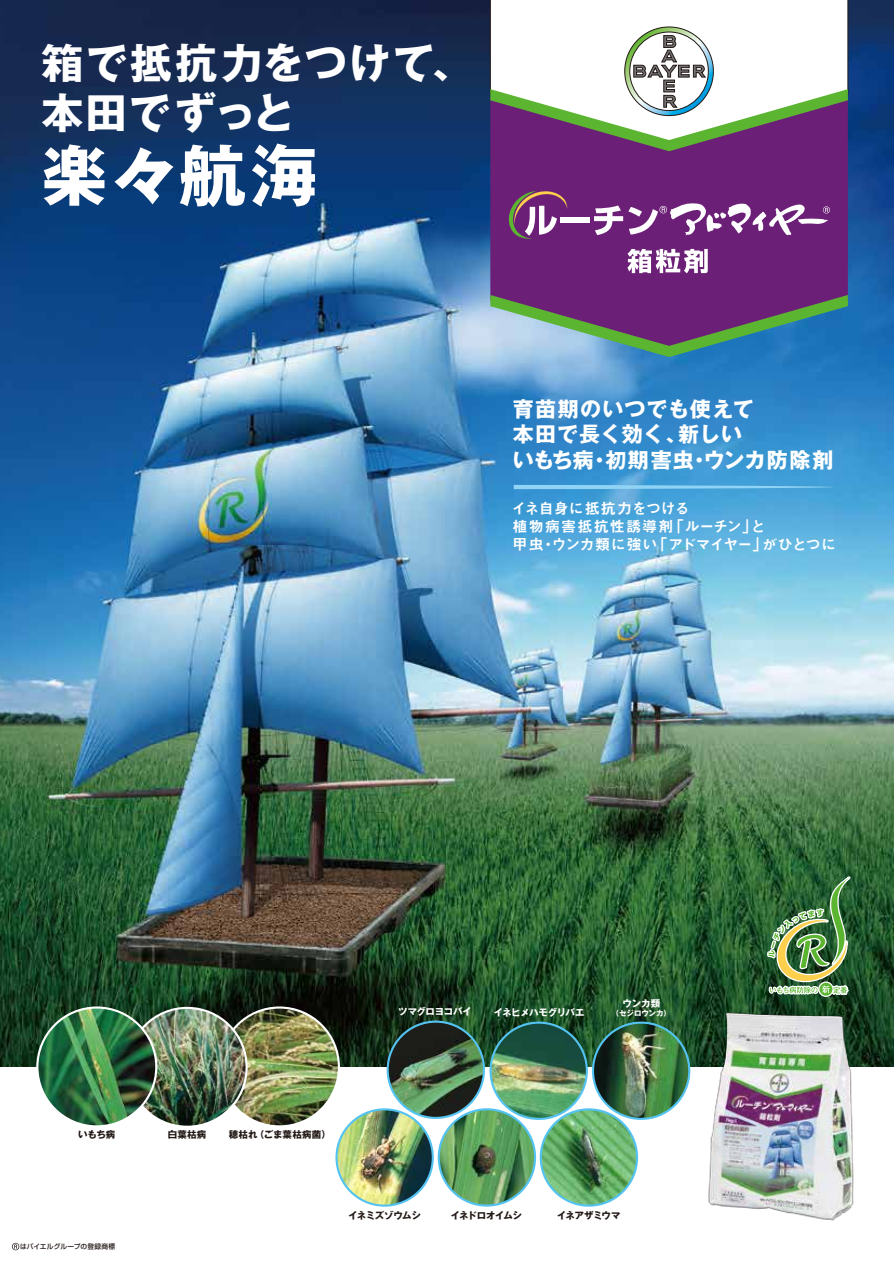
<style>
.page{position:relative;width:894px;height:1265px;background:#fff}
.page>*{position:absolute;margin:0;border:0;box-sizing:border-box;transform-origin:0 0}
.t1{font:700 66.6px "Gothic MB101 Pro";color:#fff}
.t2{font:700 42.45px "Gothic MB101 Pro";letter-spacing:.035em;color:#fff}
.t3{font:700 42px "Gothic MB101 Pro";letter-spacing:.05em;color:#fff}
.t4{font:700 21px/25.5px "Gothic MB101 Pro";letter-spacing:.045em;color:#fff}
.t5{font:15px/18px "Midashi Go Pro MB31";letter-spacing:.02em;color:#fff}
.t6{font:700 9.45px "Gothic MB101 Pro";letter-spacing:-.02em;color:#221815}
.t7{font:700 9.45px "Gothic MB101 Pro";letter-spacing:-.03em;color:#fff}
.t8{font:700 9.45px "Gothic MB101 Pro";letter-spacing:.02em;color:#221815}
.t9{font:700 9.45px "Gothic MB101 Pro";letter-spacing:-.05em;color:#221815}
.t10{font:700 7.5px "Gothic MB101 Pro";letter-spacing:-.01em;color:#fff}
.t11{font:500 6.75px "Shin Go Pro";letter-spacing:.03em;color:#221815}
</style>
<div class="page">
<img style="left:0;top:0;width:893px;height:1067px">
<div style="left:490px;top:151px;width:357px;height:144px;background:#6c1f76"></div>
<svg style="left:490px;top:0;width:358px;height:146px"></svg>
<svg style="left:490px;top:295px;width:357px;height:62px;background:#646d8e"></svg>
<svg style="left:513px;top:485px;width:319px;height:4px"></svg>
<svg style="left:627px;top:249px;width:80px;height:24px"></svg>
<div style="left:559px;top:217px;width:30px;height:6px;background:#fff"></div>
<svg style="left:594px;top:203px;width:235px;height:32px"></svg>
<svg style="left:505px;top:188px;width:62px;height:51px;background:#875282"></svg>
<svg style="left:12px;top:1242px;width:7px;height:8px"></svg>
<svg style="left:490px;top:26px;width:357px;height:125px"></svg>
<img style="left:220px;top:1007px;width:119px;height:119px;border-radius:59px">
<img style="left:593px;top:1022px;width:80px;height:96px">
<div style="left:592px;top:1021px;width:98px;height:98px;border:2px solid #54c3f1;border-radius:50%"></div>
<img style="left:438px;top:1109px;width:97px;height:96px;border-radius:48px">
<div style="left:437px;top:1108px;width:99px;height:98px;border:2px solid #54c3f1;border-radius:50%"></div>
<img style="left:540px;top:1109px;width:97px;height:96px;border-radius:48px">
<div style="left:539px;top:1108px;width:99px;height:98px;border:2px solid #54c3f1;border-radius:50%"></div>
<img style="left:336px;top:1109px;width:97px;height:96px;border-radius:48px">
<div style="left:335px;top:1108px;width:99px;height:98px;border:2px solid #54c3f1;border-radius:50%"></div>
<img style="left:387px;top:1021px;width:97px;height:96px;border-radius:48px">
<div style="left:386px;top:1020px;width:99px;height:98px;border:2px solid #54c3f1;border-radius:50%"></div>
<img style="left:490px;top:1022px;width:96px;height:96px;border-radius:48px">
<div style="left:489px;top:1021px;width:99px;height:98px;border:2px solid #54c3f1;border-radius:50%"></div>
<img style="left:128px;top:1007px;width:118px;height:119px;border-radius:59px">
<img style="left:37px;top:1007px;width:119px;height:119px;border-radius:59px">
<div style="left:36px;top:1006px;width:121px;height:121px;border:2px solid #fff;border-radius:50%"></div>
<img style="left:673px;top:965px;width:215px;height:256px">
<svg style="left:765px;top:877px;width:90px;height:129px;background:#547e4c"></svg>
<h3 class="t3" style="left:41px;top:28px;width:434px">箱で抵抗力をつけて、</h3>
<h2 class="t2" style="left:41px;top:78px;width:255px">本田でずっと</h2>
<h1 class="t1" style="left:41px;top:120px;width:278px">楽々航海</h1>
<h3 class="t4" style="left:512px;top:393px;width:322px">育苗期のいつでも使えて<br>本田で長く効く、新しい<br>いもち病・初期害虫・ウンカ防除剤</h3>
<p class="t5" style="left:511px;top:498px;width:326px">イネ自身に抵抗力をつける<br>植物病害抵抗性誘導剤「ルーチン」と<br>甲虫・ウンカ類に強い「アドマイヤー」がひとつに</p>
<p class="t7" style="left:398px;top:1003px;width:75px">ツマグロヨコバイ</p>
<p class="t7" style="left:493px;top:1004px;width:92px">イネヒメハモグリバエ</p>
<p class="t7" style="left:622px;top:996px;width:39px">ウンカ類</p>
<p class="t10" style="left:611px;top:1007px;width:61px">（セジロウンカ）</p>
<p class="t6" style="left:78px;top:1126px;width:39px">いもち病</p>
<p class="t6" style="left:168px;top:1126px;width:40px">白葉枯病</p>
<p class="t8" style="left:229px;top:1126px;width:104px">穂枯れ（ごま葉枯病菌）</p>
<p class="t11" style="left:20px;top:1241px;width:97px">はバイエルグループの登録商標</p>
<p class="t6" style="left:348px;top:1207px;width:74px">イネミズゾウムシ</p>
<p class="t6" style="left:450px;top:1207px;width:73px">イネドロオイムシ</p>
<p class="t9" style="left:557px;top:1207px;width:65px">イネアザミウマ</p>
</div>
